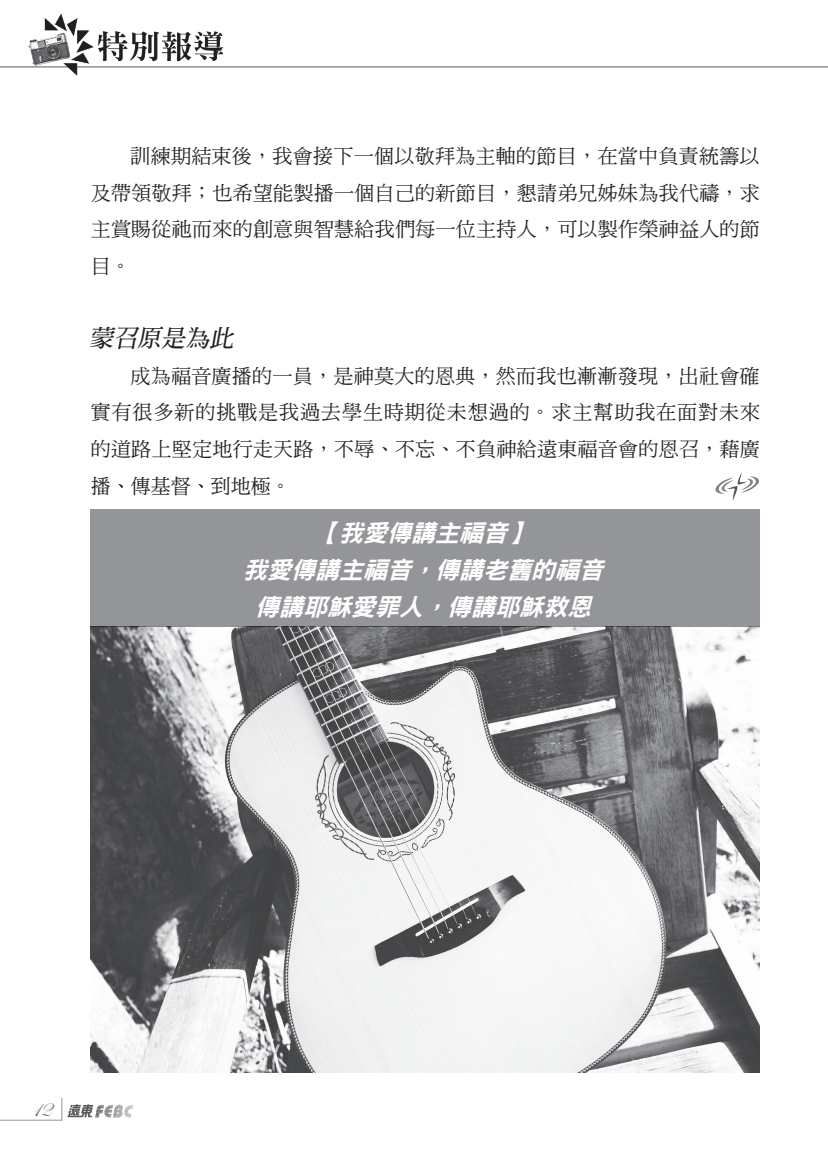
<style>
.page{position:relative;width:828px;height:1163px;background:#fff}
.page>*{position:absolute;margin:0;border:0;box-sizing:border-box;transform-origin:0 0}
.t1{font:italic 24px/36.6px "DFN Hei XB HK BF";color:#fff;text-align:center}
.C1內文_黑體{font:italic 24px "DF Ming Bd HK BF";color:#231f20}
.t2{font:24px "Edwardian Script ITC";color:#6c6d70}
.C1內文_黑體-2{font:20px/36.6px "DF Ming Md HK BF";letter-spacing:.015em;color:#231f20;text-align:justify}
</style>
<div class="page">
<svg style="left:0;top:1098px;width:133px;height:22px"></svg>
<hr style="left:0;top:67px;width:828px;height:1px;background:#57585a">
<svg style="left:715px;top:472px;width:44px;height:28px"></svg>
<img style="left:91px;top:626px;width:669px;height:446px">
<div style="left:91px;top:509px;width:669px;height:117px;background:#939598"></div>
<img style="left:19px;top:13px;width:211px;height:63px">
<p class="C1內文_黑體-2" style="left:91px;top:138px;width:670px;text-indent:40px">訓練期結束後，我會接下一個以敬拜為主軸的節目，在當中負責統籌以及帶領敬拜；也希望能製播一個自己的新節目，懇請弟兄姊妹為我代禱，求主賞賜從祂而來的創意與智慧給我們每一位主持人，可以製作榮神益人的節目。</p>
<p class="C1內文_黑體" style="left:89px;top:326px;width:150px">蒙召原是為此</p>
<p class="C1內文_黑體-2" style="left:91px;top:357px;width:671px;text-indent:40px">成為福音廣播的一員，是神莫大的恩典，然而我也漸漸發現，出社會確實有很多新的挑戰是我過去學生時期從未想過的。求主幫助我在面對未來的道路上堅定地行走天路，不辱、不忘、不負神給遠東福音會的恩召，藉廣播、傳基督、到地極。</p>
<p class="t1" style="left:243px;top:514px;width:368px">【我愛傳講主福音】<br>我愛傳講主福音，傳講老舊的福音傳講耶穌愛罪人，傳講耶穌救恩</p>
<p class="t2" style="left:30px;top:1095px;width:23px">12</p>
</div>
